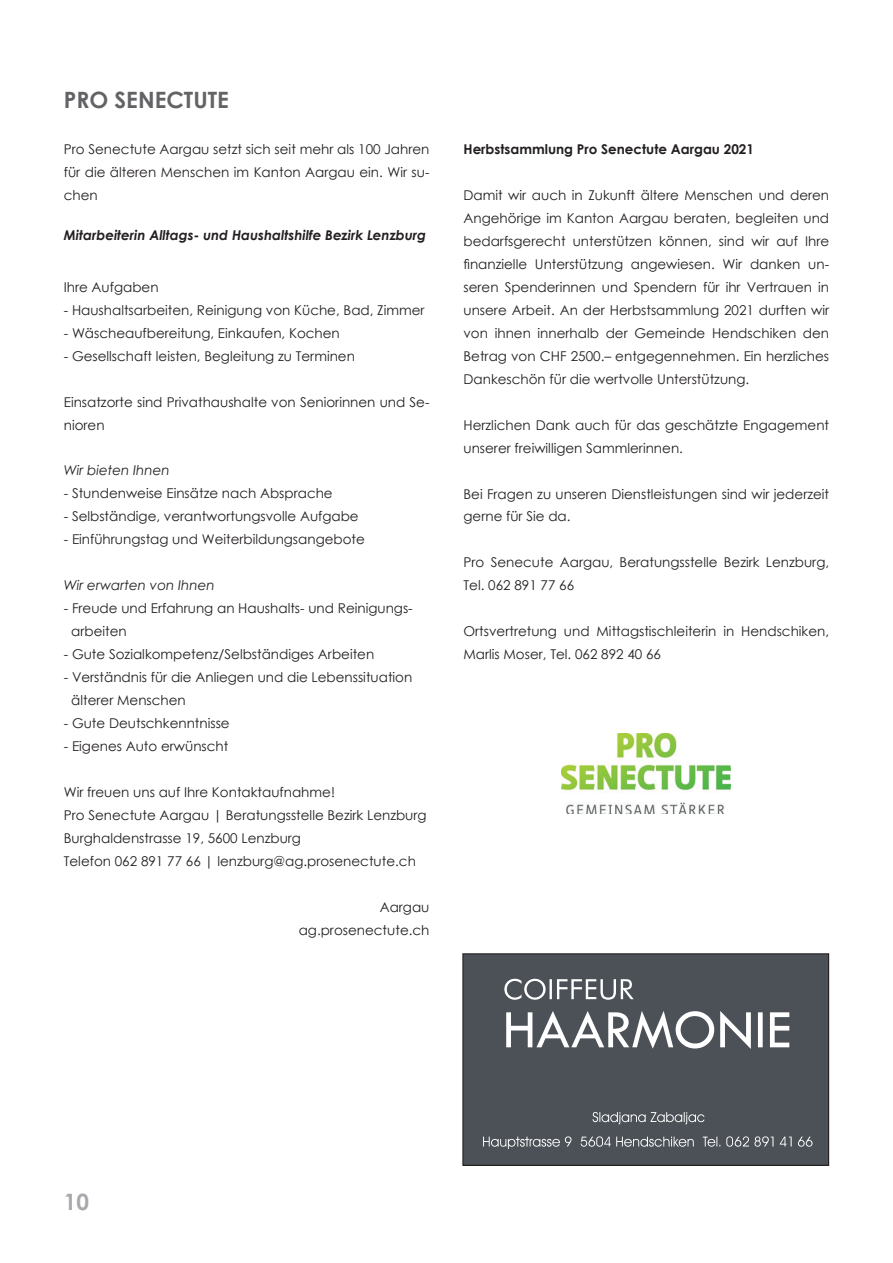
<style>
.page{position:relative;width:893px;height:1263px;background:#fff}
.page>*{position:absolute;margin:0;border:0;box-sizing:border-box;transform-origin:0 0}
.t1{font:700 22.5px "Century Gothic";color:#636366}
.t2{font:700 22.5px "Century Gothic";color:#a8a9ad}
.t3{font:13.5px/23px "Century Gothic";color:#231f20}
.t4{font:italic 700 13.5px "Century Gothic";color:#231f20}
.t5{font:700 13.5px "Century Gothic";color:#231f20}
.t6{font:italic 13.5px "Century Gothic";color:#231f20}
</style>
<div class="page">
<img style="left:562px;top:734px;width:168px;height:80px">
<div style="left:463px;top:954px;width:366px;height:211px;background:#4b5157"></div>
<svg style="left:506px;top:1011px;width:283px;height:38px"></svg>
<svg style="left:504px;top:979px;width:130px;height:21px"></svg>
<svg style="left:592px;top:1112px;width:113px;height:12px"></svg>
<svg style="left:483px;top:1136px;width:329px;height:13px"></svg>
<div style="left:462px;top:953px;width:367px;height:213px;border:1px solid #231f20"></div>
<h1 class="t1" style="left:64px;top:83px;width:167px">PRO SENECTUTE</h1>
<p class="t3" style="left:64px;top:137px;width:367px;text-align:justify">Pro Senectute Aargau setzt sich seit mehr als 100 Jahren für die älteren Menschen im Kanton Aargau ein. Wir su&shy;chen</p>
<p class="t4" style="left:64px;top:225px;width:364px">Mitarbeiterin Alltags- und Haushaltshilfe Bezirk Lenzburg</p>
<p class="t3" style="left:64px;top:275px;width:96px">Ihre Aufgaben</p>
<p class="t3" style="left:64px;top:298px;width:362px">- Haushaltsarbeiten, Reinigung von Küche, Bad, Zimmer</p>
<p class="t3" style="left:64px;top:321px;width:278px">- Wäscheaufbereitung, Einkaufen, Kochen</p>
<p class="t3" style="left:64px;top:344px;width:293px">- Gesellschaft leisten, Begleitung zu Terminen</p>
<p class="t3" style="left:64px;top:390px;width:367px">Einsatzorte sind Privathaushalte von Seniorinnen und Se&shy;nioren</p>
<p class="t6" style="left:64px;top:461px;width:108px">Wir bieten Ihnen</p>
<p class="t3" style="left:64px;top:482px;width:270px">- Stundenweise Einsätze nach Absprache</p>
<p class="t3" style="left:64px;top:505px;width:296px">- Selbständige, verantwortungsvolle Aufgabe</p>
<p class="t3" style="left:64px;top:528px;width:303px">- Einführungstag und Weiterbildungsangebote</p>
<p class="t6" style="left:64px;top:576px;width:152px">Wir erwarten von Ihnen</p>
<p class="t3" style="left:71px;top:597px;width:343px;text-indent:-7px">- Freude und Erfahrung an Haushalts- und Reinigungs&shy;arbeiten</p>
<p class="t3" style="left:64px;top:643px;width:312px">- Gute Sozialkompetenz/Selbständiges Arbeiten</p>
<p class="t3" style="left:71px;top:666px;width:343px;text-indent:-7px">- Verständnis für die Anliegen und die Lebenssituation älterer Menschen</p>
<p class="t3" style="left:64px;top:711px;width:167px">- Gute Deutschkenntnisse</p>
<p class="t3" style="left:64px;top:734px;width:166px">- Eigenes Auto erwünscht</p>
<p class="t3" style="left:64px;top:780px;width:364px">Wir freuen uns auf Ihre Kontaktaufnahme!<br>Pro Senectute Aargau | Beratungsstelle Bezirk Lenzburg Burghaldenstrasse 19, 5600 Lenzburg<br>Telefon 062 891 77 66 | lenzburg@ag.prosenectute.ch</p>
<p class="t3" style="left:299px;top:895px;width:132px;text-align:right">Aargau ag.prosenectute.ch</p>
<p class="t5" style="left:463px;top:139px;width:292px">Herbstsammlung Pro Senectute Aargau 2021</p>
<p class="t3" style="left:463px;top:183px;width:367px;text-align:justify">Damit wir auch in Zukunft ältere Menschen und deren Angehörige im Kanton Aargau beraten, begleiten und bedarfsgerecht unterstützen können, sind wir auf Ihre finanzielle Unterstützung angewiesen. Wir danken un&shy;seren Spenderinnen und Spendern für ihr Vertrauen in unsere Arbeit. An der Herbstsammlung 2021 durften wir von ihnen innerhalb der Gemeinde Hendschiken den Betrag von CHF 2500.– entgegennehmen. Ein herzliches Dankeschön für die wertvolle Unterstützung.</p>
<p class="t3" style="left:463px;top:413px;width:367px">Herzlichen Dank auch für das geschätzte Engagement unserer freiwilligen Sammlerinnen.</p>
<p class="t3" style="left:463px;top:482px;width:367px">Bei Fragen zu unseren Dienstleistungen sind wir jederzeit gerne für Sie da.</p>
<p class="t3" style="left:463px;top:551px;width:367px">Pro Senecute Aargau, Beratungsstelle Bezirk Lenzburg,<br>Tel. 062 891 77 66</p>
<p class="t3" style="left:463px;top:620px;width:367px">Ortsvertretung und Mittagstischleiterin in Hendschiken,<br>Marlis Moser, Tel. 062 892 40 66</p>
<h1 class="t2" style="left:64px;top:1185px;width:27px">10</h1>
</div>
